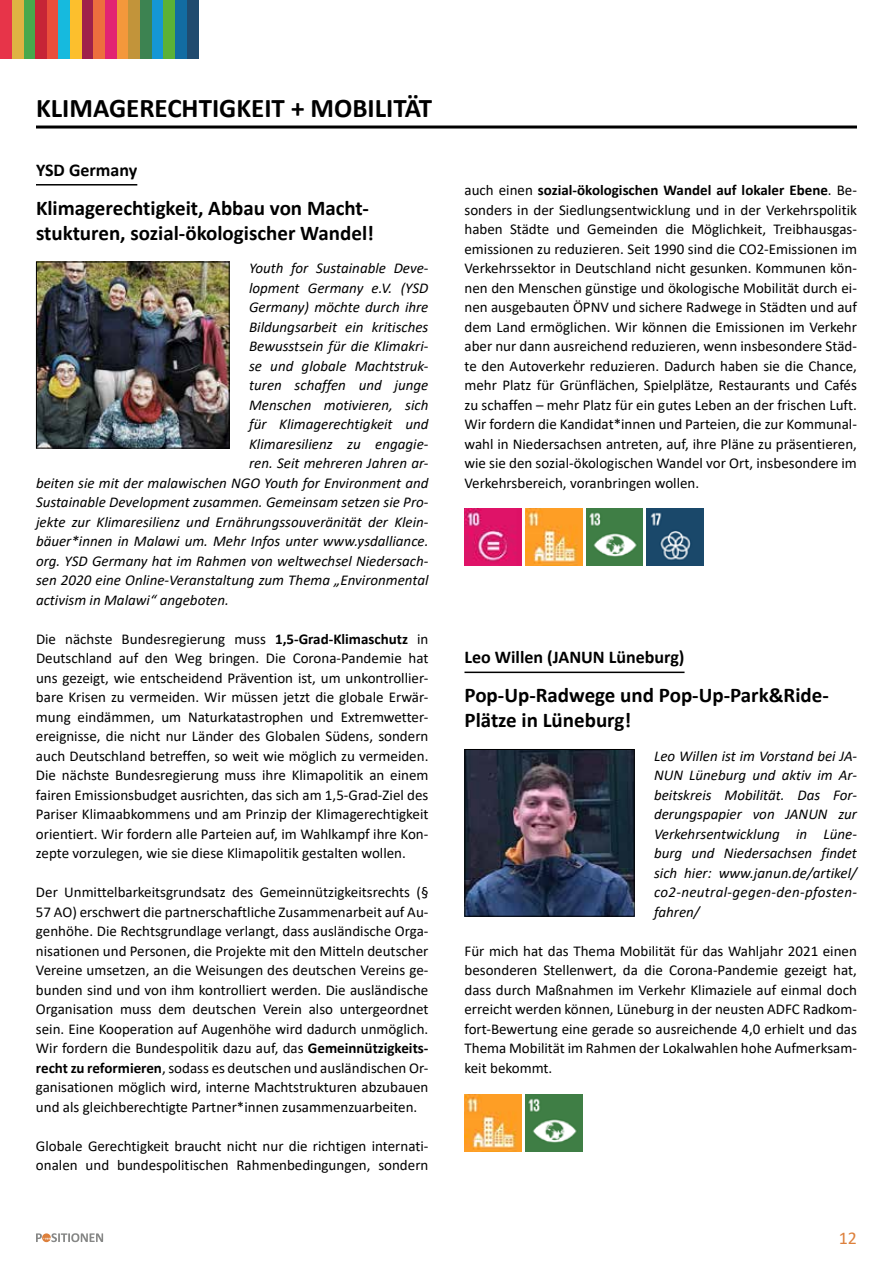
<style>
.page{position:relative;width:893px;height:1263px;background:#fff}
.page>*{position:absolute;margin:0;border:0;box-sizing:border-box;transform-origin:0 0}
.t1{font:700 27px "Calibri";color:#000}
.t2{font:700 21px/25.2px "Calibri";color:#000}
.t3{font:700 18px "Calibri";color:#000}
.t4{font:18px "Calibri";color:#dd803c}
.t5{font:15px/19.5px "Calibri";color:#000;text-align:justify}
.t6{font:italic 15px/19.5px "Calibri";color:#000;text-align:justify}
.s1{font-weight:700}
</style>
<div class="page">
<svg style="left:36px;top:1233px;width:67px;height:9px"></svg>
<hr style="left:36px;top:184px;width:101px;height:2px;background:#000">
<hr style="left:464px;top:672px;width:220px;height:1px;background:#000">
<img style="left:464px;top:508px;width:57px;height:57px">
<img style="left:525px;top:508px;width:57px;height:57px">
<img style="left:586px;top:508px;width:57px;height:57px">
<img style="left:647px;top:508px;width:57px;height:57px">
<img style="left:464px;top:1095px;width:57px;height:57px">
<img style="left:525px;top:1095px;width:57px;height:57px">
<img style="left:38px;top:264px;width:190px;height:183px">
<div style="left:36px;top:262px;width:194px;height:187px;border:1px solid #000"></div>
<img style="left:466px;top:751px;width:167px;height:164px">
<div style="left:464px;top:749px;width:171px;height:168px;border:1px solid #000"></div>
<hr style="left:36px;top:126px;width:821px;height:3px;background:#000">
<div style="left:23px;top:0;width:12px;height:58px;background:#47a84c"></div>
<div style="left:0;top:0;width:12px;height:58px;background:#e73449"></div>
<div style="left:12px;top:0;width:11px;height:58px;background:#dfb343"></div>
<div style="left:35px;top:0;width:12px;height:58px;background:#c62436"></div>
<div style="left:47px;top:0;width:11px;height:58px;background:#ea4e3b"></div>
<div style="left:58px;top:0;width:12px;height:58px;background:#16bade"></div>
<div style="left:70px;top:0;width:12px;height:58px;background:#fcbf2d"></div>
<div style="left:82px;top:0;width:11px;height:58px;background:#9f214a"></div>
<div style="left:93px;top:0;width:12px;height:58px;background:#ed6e3e"></div>
<div style="left:105px;top:0;width:12px;height:58px;background:#e22372"></div>
<div style="left:117px;top:0;width:11px;height:58px;background:#f4983b"></div>
<div style="left:128px;top:0;width:12px;height:58px;background:#c2943a"></div>
<div style="left:140px;top:0;width:12px;height:58px;background:#3d8351"></div>
<div style="left:152px;top:0;width:11px;height:58px;background:#1597d5"></div>
<div style="left:163px;top:0;width:12px;height:58px;background:#5bb137"></div>
<div style="left:175px;top:0;width:12px;height:58px;background:#126ca2"></div>
<div style="left:187px;top:0;width:11px;height:58px;background:#204b6f"></div>
<h1 class="t1" style="left:36px;top:89px;width:15px">KLIMAGERECHTIGKEIT</h1>
<h1 class="t1" style="left:291px;top:89px;width:35px">+ MOBILIT</h1>
<h1 class="t1" style="left:405px;top:89px;width:29px">ÄT</h1>
<p class="t3" style="left:36px;top:157px;width:103px">YSD Germany</p>
<h2 class="t2" style="left:36px;top:195px;width:339px">Klimagerechtigkeit, Abbau von Macht&shy;stukturen, sozial-ökologischer Wandel!</h2>
<p class="t6" style="left:249px;top:258px;width:181px">Youth for Sustainable Deve-</p>
<p class="t6" style="left:249px;top:277px;width:181px">lopment Germany e.V. (YSD</p>
<p class="t6" style="left:249px;top:297px;width:181px">Germany) möchte durch ihre</p>
<p class="t6" style="left:249px;top:316px;width:181px">Bildungsarbeit ein kritisches</p>
<p class="t6" style="left:249px;top:336px;width:181px">Bewusstsein für die Klimakri-</p>
<p class="t6" style="left:249px;top:355px;width:181px">se und globale Machtstruk-</p>
<p class="t6" style="left:249px;top:375px;width:181px">turen schaffen und junge</p>
<p class="t6" style="left:249px;top:394px;width:181px">Menschen motivieren, sich</p>
<p class="t6" style="left:249px;top:414px;width:181px">für Klimagerechtigkeit und</p>
<p class="t6" style="left:249px;top:433px;width:181px">Klimaresilienz zu engagie-</p>
<p class="t6" style="left:249px;top:453px;width:181px">ren. Seit mehreren Jahren ar-</p>
<p class="t6" style="left:36px;top:472px;width:394px">beiten sie mit der malawischen NGO Youth for Environment and</p>
<p class="t6" style="left:36px;top:492px;width:394px">Sustainable Development zusammen. Gemeinsam setzen sie Pro-</p>
<p class="t6" style="left:36px;top:511px;width:394px">jekte zur Klimaresilienz und Ernährungssouveränität der Klein-</p>
<p class="t6" style="left:36px;top:531px;width:394px">bäuer*innen in Malawi um. Mehr Infos unter www.ysdalliance.</p>
<p class="t6" style="left:36px;top:550px;width:394px">org. YSD Germany hat im Rahmen von weltwechsel Niedersach-</p>
<p class="t6" style="left:36px;top:570px;width:394px">sen 2020 eine Online-Veranstaltung zum Thema „Environmental</p>
<p class="t6" style="left:36px;top:589px;width:194px">activism in Malawi“ angeboten.</p>
<p class="t5" style="left:36px;top:628px;width:394px">Die nächste Bundesregierung muss <span class="s1">1,5-Grad-Klimaschutz</span> in Deutschland auf den Weg bringen. Die Corona-Pandemie hat uns gezeigt, wie entscheidend Prävention ist, um unkontrollier&shy;bare Krisen zu vermeiden. Wir müssen jetzt die globale Erwär&shy;mung eindämmen, um Naturkatastrophen und Extremwetter&shy;ereignisse, die nicht nur Länder des Globalen Südens, sondern auch Deutschland betreffen, so weit wie möglich zu vermeiden.<br>Die nächste Bundesregierung muss ihre Klimapolitik an einem fairen Emissionsbudget ausrichten, das sich am 1,5-Grad-Ziel des Pariser Klimaabkommens und am Prinzip der Klimagerechtigkeit orientiert. Wir fordern alle Parteien auf, im Wahlkampf ihre Kon&shy;zepte vorzulegen, wie sie diese Klimapolitik gestalten wollen.</p>
<p class="t5" style="left:36px;top:882px;width:394px">Der U nmittelbarkeitsgrundsatz des Gemeinnützigkeitsrechts (§ 57 AO) erschwert die partnerschaftliche Zusammenarbeit auf Au&shy;genhöhe. Die Rechtsgrundlage verlangt, dass ausländische Orga&shy;nisationen und Personen, die Projekte mit den Mitteln deutscher Vereine umsetzen, an die Weisungen des deutschen Vereins ge&shy;bunden sind und von ihm kontrolliert werden. Die ausländische Organisation muss dem deutschen Verein also untergeordnet sein. Eine Kooperation auf Augenhöhe wird dadurch unmöglich.<br>Wir fordern die Bundespolitik dazu auf, das <span class="s1">Gemeinnützigkeits&shy;recht zu reformieren</span>, sodass es deutschen und ausländischen Or&shy;ganisationen möglich wird, interne Machtstrukturen abzubauen und als gleichberechtigte Partner*innen zusammenzuarbeiten.</p>
<p class="t5" style="left:36px;top:1135px;width:394px">Globale Gerechtigkeit braucht nicht nur die richtigen internati&shy;onalen und bundespolitischen Rahmenbedingungen, sondern</p>
<p class="t5" style="left:464px;top:180px;width:394px">auch einen <span class="s1">sozial-ökologischen Wandel auf lokaler Ebene</span>. Be&shy;sonders in der Siedlungsentwicklung und in der Verkehrspolitik haben Städte und Gemeinden die Möglichkeit, Treibhausgas&shy;emissionen zu reduzieren. Seit 1990 sind die CO2-Emissionen im Verkehrssektor in Deutschland nicht gesunken. Kommunen kön&shy;nen den Menschen günstige und ökologische Mobilität durch ei&shy;nen ausgebauten ÖPNV und sichere Radwege in Städten und auf dem Land ermöglichen. Wir können die Emissionen im Verkehr aber nur dann ausreichend reduzieren, wenn insbesondere Städ&shy;te den Autoverkehr reduzieren. Dadurch haben sie die Chance, mehr Platz für Grünflächen, Spielplätze, Restaurants und Cafés zu schaffen – mehr Platz für ein gutes Leben an der frischen Luft.<br>Wir fordern die Kandidat*innen und Parteien, die zur Kommunal&shy;wahl in N iedersachsen antreten, auf, ihre Pläne zu präsentieren, wie sie den sozial-ökologischen Wandel vor Ort, insbesondere im Verkehrsbereich, voranbringen wollen.</p>
<p class="t3" style="left:464px;top:644px;width:107px">Leo Willen (JANUN</p>
<p class="t3" style="left:609px;top:644px;width:77px">Lüneburg)</p>
<h2 class="t2" style="left:464px;top:682px;width:366px">Pop-Up-Radwege und Pop-Up-Park&amp;Ride-<br>Plätze in Lüneburg!</h2>
<p class="t6" style="left:654px;top:745px;width:204px">Leo Willen ist im Vorstand bei JA-NUN Lüneburg und aktiv im Ar&shy;beitskreis Mobilität. Das For&shy;derungspapier von JANUN zur Verkehrsentwicklung in Lüne&shy;burg und Niedersachsen findet sich hier: www.janun.de/artikel/ co2-neutral-gegen-den-pfosten&shy;fahren/</p>
<p class="t5" style="left:464px;top:940px;width:394px">Für mich hat das Thema Mobilität für das Wahljahr 2021 einen besonderen Stellenwert, da die Corona-Pandemie gezeigt hat, dass durch Maßnahmen im Verkehr Klimaziele auf einmal doch erreicht werden können, Lüneburg in der neusten ADFC Radkom&shy;fort-Bewertung eine gerade so ausreichende 4,0 erhielt und das Thema Mobilität im Rahmen der Lokalwahlen hohe Aufmerksam&shy;keit bekommt.</p>
<p class="t4" style="left:839px;top:1225px;width:20px">12</p>
</div>
